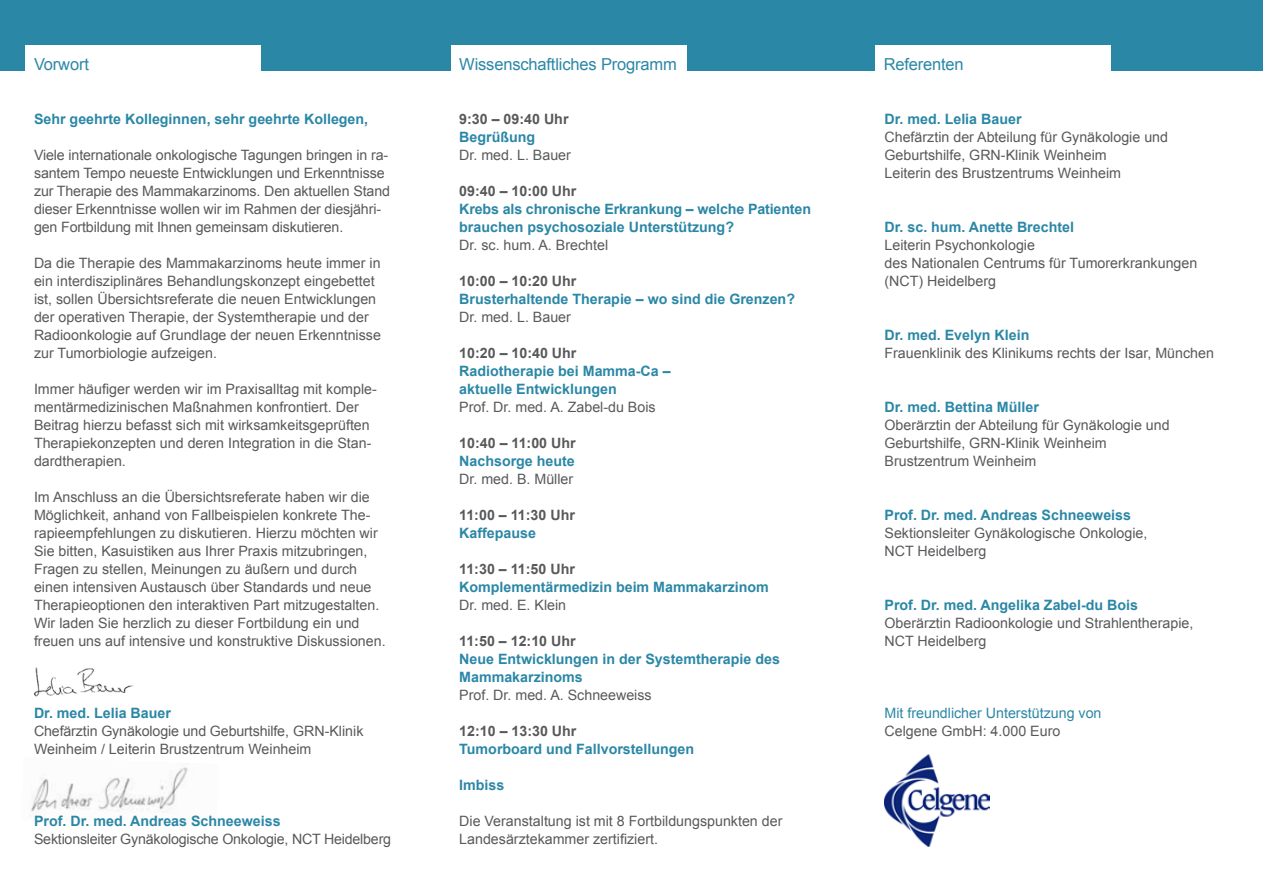
<style>
.page{position:relative;width:1263px;height:893px;background:#fff}
.page>*{position:absolute;margin:0;border:0;box-sizing:border-box;transform-origin:0 0}
.t1{font:16.5px "Arial";letter-spacing:-.01em;color:#2b87a6}
.t2{font:14.25px/18px "Arial";color:#58595b}
.t3{font:700 14.25px/18px "Arial";color:#2b87a6}
.t4{font:700 14.25px "Arial";color:#58595b}
.t5{font:14.25px "Arial";color:#2b87a6}
</style>
<div class="page">
<img style="left:30px;top:767px;width:158px;height:50px">
<img style="left:34px;top:667px;width:100px;height:30px">
<div style="left:0;top:0;width:1263px;height:70px;background:#2b87a6"></div>
<div style="left:451px;top:45px;width:235px;height:36px;background:#fff"></div>
<div style="left:26px;top:45px;width:235px;height:36px;background:#fff"></div>
<div style="left:875px;top:45px;width:236px;height:36px;background:#fff"></div>
<img style="left:884px;top:754px;width:106px;height:93px">
<p class="t1" style="left:34px;top:53px;width:56px">Vorwort</p>
<p class="t1" style="left:459px;top:53px;width:219px">Wissenschaftliches Programm</p>
<p class="t1" style="left:884px;top:53px;width:82px">Referenten</p>
<p class="t3" style="left:34px;top:110px;width:336px">Sehr geehrte Kolleginnen, sehr geehrte Kollegen,</p>
<p class="t2" style="left:34px;top:146px;width:357px">Viele internationale onkologische Tagungen bringen in ra&shy;santem Tempo neueste Entwicklungen und Erkenntnisse zur Therapie des Mammakarzinoms. Den aktuellen Stand dieser Erkenntnisse wollen wir im Rahmen der diesjähri&shy;gen Fortbildung mit Ihnen gemeinsam diskutieren.</p>
<p class="t2" style="left:34px;top:254px;width:348px">Da die Therapie des Mammakarzinoms heute immer in ein interdisziplinäres Behandlungskonzept eingebettet ist, sollen Übersichtsreferate die neuen Entwicklungen der operativen Therapie, der Systemtherapie und der Radioonkologie auf Grundlage der neuen Erkenntnisse zur Tumorbiologie aufzeigen.</p>
<p class="t2" style="left:34px;top:380px;width:344px">Immer häufiger werden wir im Praxisalltag mit komple&shy;mentärmedizinischen Maßnahmen konfrontiert. Der Beitrag hierzu befasst sich mit wirksamkeitsgeprüften Therapiekonzepten und deren Integration in die Stan&shy;dardtherapien.</p>
<p class="t2" style="left:34px;top:488px;width:353px">Im Anschluss an die Übersichtsreferate haben wir die Möglichkeit, anhand von Fallbeispielen konkrete The&shy;rapieempfehlungen zu diskutieren. Hierzu möchten wir Sie bitten, Kasuistiken aus Ihrer Praxis mitzubringen, Fragen zu stellen, Meinungen zu äußern und durch einen intensiven Austausch über Standards und neue Therapieoptionen den interaktiven Part mitzugestalten.<br>Wir laden Sie herzlich zu dieser Fortbildung ein und freuen uns auf intensive und konstruktive Diskussionen.</p>
<p class="t3" style="left:34px;top:704px;width:139px">Dr. med. Lelia Bauer</p>
<p class="t2" style="left:34px;top:722px;width:331px">Chefärztin Gynäkologie und Geburtshilfe, GRN-Klinik<br>Weinheim / Leiterin Brustzentrum Weinheim</p>
<p class="t3" style="left:34px;top:812px;width:248px">Prof. Dr. med. Andreas Schneeweiss</p>
<p class="t2" style="left:34px;top:830px;width:359px">Sektionsleiter Gynäkologische Onkologie, NCT Heidelberg</p>
<p class="t4" style="left:459px;top:110px;width:111px">9:30 – 09:40 Uhr</p>
<p class="t3" style="left:459px;top:128px;width:77px">Begrüßung</p>
<p class="t2" style="left:459px;top:146px;width:113px">Dr. med. L. Bauer</p>
<p class="t4" style="left:459px;top:182px;width:119px">09:40 – 10:00 Uhr</p>
<p class="t3" style="left:459px;top:200px;width:353px">Krebs als chronische Erkrankung – welche Patienten brauchen psychosoziale Unterstützung?</p>
<p class="t2" style="left:459px;top:236px;width:150px">Dr. sc. hum. A. Brechtel</p>
<p class="t4" style="left:459px;top:272px;width:119px">10:00 – 10:20 Uhr</p>
<p class="t3" style="left:459px;top:290px;width:337px">Brusterhaltende Therapie – wo sind die Grenzen?</p>
<p class="t2" style="left:459px;top:308px;width:113px">Dr. med. L. Bauer</p>
<p class="t4" style="left:459px;top:344px;width:119px">10:20 – 10:40 Uhr</p>
<p class="t3" style="left:459px;top:362px;width:213px">Radiotherapie bei Mamma-Ca – aktuelle Entwicklungen</p>
<p class="t2" style="left:459px;top:398px;width:198px">Prof. Dr. med. A. Zabel-du Bois</p>
<p class="t4" style="left:459px;top:434px;width:118px">10:40 – 11:00 Uhr</p>
<p class="t3" style="left:459px;top:452px;width:117px">Nachsorge heute</p>
<p class="t2" style="left:459px;top:470px;width:116px">Dr. med. B. Müller</p>
<p class="t4" style="left:459px;top:506px;width:117px">11:00 – 11:30 Uhr</p>
<p class="t3" style="left:459px;top:524px;width:78px">Kaffepause</p>
<p class="t4" style="left:459px;top:560px;width:117px">11:30 – 11:50 Uhr</p>
<p class="t3" style="left:459px;top:578px;width:311px">Komplementärmedizin beim Mammakarzinom</p>
<p class="t2" style="left:459px;top:596px;width:108px">Dr. med. E. Klein</p>
<p class="t4" style="left:459px;top:632px;width:118px">11:50 – 12:10 Uhr</p>
<p class="t3" style="left:459px;top:650px;width:322px">Neue Entwicklungen in der Systemtherapie des<br>Mammakarzinoms</p>
<p class="t2" style="left:459px;top:686px;width:194px">Prof. Dr. med. A. Schneeweiss</p>
<p class="t4" style="left:459px;top:721px;width:119px">12:10 – 13:30 Uhr</p>
<p class="t3" style="left:459px;top:740px;width:236px">Tumorboard und Fallvorstellungen</p>
<p class="t3" style="left:459px;top:776px;width:47px">Imbiss</p>
<p class="t2" style="left:459px;top:812px;width:325px">Die Veranstaltung ist mit 8 Fortbildungspunkten der<br>Landesärztekammer zertifiziert.</p>
<p class="t3" style="left:884px;top:110px;width:139px">Dr. med. Lelia Bauer</p>
<p class="t2" style="left:884px;top:128px;width:285px">Chefärztin der Abteilung für Gynäkologie und<br>Geburtshilfe, GRN-Klinik Weinheim<br>Leiterin des Brustzentrums Weinheim</p>
<p class="t3" style="left:884px;top:218px;width:191px">Dr. sc. hum. Anette Brechtel</p>
<p class="t2" style="left:884px;top:236px;width:314px">Leiterin Psychonkologie<br>des Nationalen Centrums für Tumorerkrankungen (NCT) Heidelberg</p>
<p class="t3" style="left:884px;top:326px;width:146px">Dr. med. Evelyn Klein</p>
<p class="t2" style="left:884px;top:344px;width:331px">Frauenklinik des Klinikums rechts der Isar, München</p>
<p class="t3" style="left:884px;top:398px;width:156px">Dr. med. Bettina Müller</p>
<p class="t2" style="left:884px;top:416px;width:287px">Oberärztin der Abteilung für Gynäkologie und<br>Geburtshilfe, GRN-Klinik Weinheim<br>Brustzentrum Weinheim</p>
<p class="t3" style="left:884px;top:506px;width:248px">Prof. Dr. med. Andreas Schneeweiss</p>
<p class="t2" style="left:884px;top:524px;width:264px">Sektionsleiter Gynäkologische Onkologie,<br>NCT Heidelberg</p>
<p class="t3" style="left:884px;top:596px;width:255px">Prof. Dr. med. Angelika Zabel-du Bois</p>
<p class="t2" style="left:884px;top:614px;width:310px">Oberärztin Radioonkologie und Strahlentherapie,<br>NCT Heidelberg</p>
<p class="t5" style="left:884px;top:703px;width:218px">Mit freundlicher Unterstützung von</p>
<p class="t2" style="left:884px;top:722px;width:177px">Celgene GmbH: 4.000 Euro</p>
</div>
